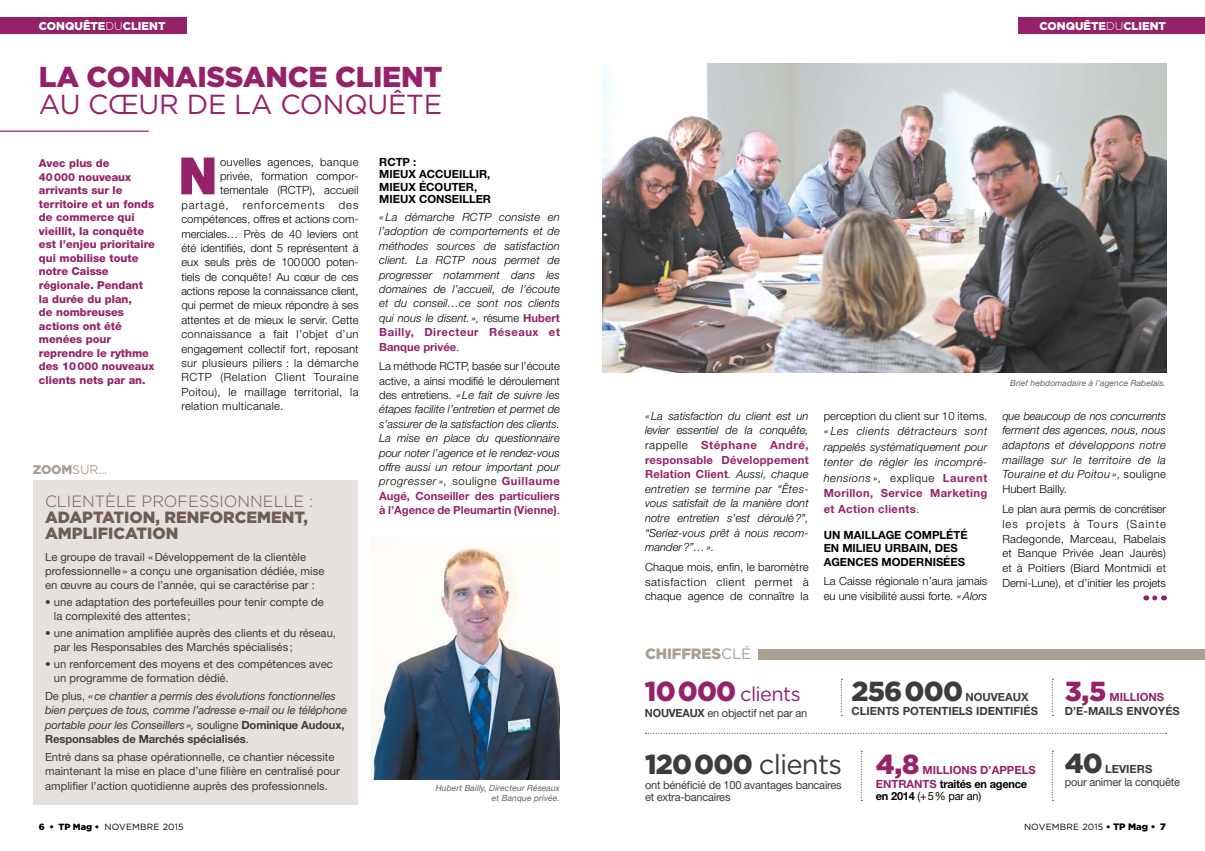
<style>
.page{position:relative;width:1205px;height:851px;background:#fff}
.page>*{position:absolute;margin:0;border:0;box-sizing:border-box;transform-origin:0 0}
.t1{font:900 51.5px "Helvetica Neue LT Std";color:#952269}
.t2{font:900 28.75px "Gotham";letter-spacing:-.01em;color:#952269}
.t3{font:27.5px "Gotham";letter-spacing:-.01em;color:#952269}
.t4{font:27.5px "Gotham";letter-spacing:-.03em;color:#3c3c3b}
.t5{font:900 27.5px "Gotham";letter-spacing:-.03em;color:#3c3c3b}
.t6{font:900 27.5px "Gotham";color:#952269}
.t7{font:20px "Gotham";letter-spacing:-.03em;color:#952269}
.t8{font:900 16.25px/16.2px "Gotham";color:#6d5d52}
.t9{font:300 16.25px "Gotham";color:#6d5d52}
.t10{font:900 15px "Gotham";letter-spacing:-.01em;color:#ab9e93}
.t11{font:12.5px "Gotham";color:#ab9e93}
.t12{font:italic 300 11.25px/14.4px "Helvetica Neue LT Std";letter-spacing:.01em;color:#000;text-align:justify}
.t13{font:300 11.25px/14.4px "Helvetica Neue LT Std";letter-spacing:.01em;color:#000;text-align:justify}
.t14{font:11.25px/14.4px "Helvetica Neue LT Std";color:#3c3c3b}
.t15{font:italic 11.25px/14.4px "Helvetica Neue LT Std";letter-spacing:-.01em;color:#3c3c3b}
.t16{font:700 11.25px/12.5px "Helvetica Neue LT Std";color:#000}
.t17{font:11.25px/12.5px "Helvetica Neue LT Std";letter-spacing:-.02em;color:#3c3c3b}
.t18{font:700 11.25px/13.8px "Helvetica Neue LT Std";color:#3c3c3b}
.t19{font:700 11.25px/13.8px "Helvetica Neue LT Std";color:#952269}
.t20{font:900 11.25px "Gotham";color:#fff}
.t21{font:300 11.25px "Helvetica Neue LT Std";letter-spacing:.03em;color:#000}
.t22{font:300 11.25px "Helvetica Neue LT Std";letter-spacing:.09em;color:#000}
.t23{font:11.25px "Helvetica Neue LT Std";color:#000}
.t24{font:800 11px/13.5px "Helvetica Neue LT Std";color:#952269}
.t25{font:9px "Gotham";letter-spacing:.02em;color:#000}
.t26{font:italic 8.5px/10px "Helvetica Neue LT Std";letter-spacing:.01em;color:#646363;text-align:right}
.s1{font-weight:300}
.s2{font-weight:900}
.s3{font-style:normal}
.s4{font-weight:700;font-style:normal}
.s5{font-weight:700;font-style:normal;color:#952269}
.s6{font-style:italic}
.s7{font-weight:400}
.s8{font-weight:900;font-size:27.5px}
.s9{font-weight:700}
.s10{color:#000}
.s11{font-weight:900;font-size:9.38px}
</style>
<div class="page">
<img style="left:602px;top:64px;width:564px;height:308px">
<img style="left:372px;top:547px;width:188px;height:232px">
<div style="left:758px;top:648px;width:447px;height:11px;background:#ab9e93"></div>
<div style="left:0;top:18px;width:187px;height:16px;background:#952269"></div>
<div style="left:1018px;top:18px;width:187px;height:16px;background:#952269"></div>
<div style="left:33px;top:480px;width:325px;height:323px;background:#e6e1df"></div>
<svg style="left:1154px;top:595px;width:10px;height:5px"></svg>
<hr style="left:0;top:130px;width:149px;height:2px;background:#952269">
<svg style="left:841px;top:678px;width:1px;height:38px"></svg>
<svg style="left:1051px;top:678px;width:2px;height:38px"></svg>
<svg style="left:1051px;top:750px;width:2px;height:50px"></svg>
<svg style="left:645px;top:732px;width:521px;height:1px"></svg>
<svg style="left:861px;top:750px;width:1px;height:50px"></svg>
<p class="t20" style="left:39px;top:19px;width:128px">CONQUÊTE<span class="s1">DU</span>CLIENT</p>
<p class="t20" style="left:1039px;top:19px;width:128px">CONQUÊTE<span class="s1">DU</span>CLIENT</p>
<h2 class="t2" style="left:39px;top:57px;width:405px">LA CONNAISSANCE CLIENT</h2>
<h3 class="t3" style="left:39px;top:87px;width:405px">AU CŒUR DE LA CONQUÊTE</h3>
<p class="t24" style="left:39px;top:157px;width:117px">Avec plus de<br>40000 nouveaux arrivants sur le territoire et un fonds de commerce qui vieillit, la conquête est l’enjeu prioritaire qui mobilise toute notre Caisse régionale. Pendant la durée du plan,<br>de nombreuses actions ont été menées pour reprendre le rythme des 10000 nouveaux clients nets par an.</p>
<h1 class="t1" style="left:178px;top:145px;width:41px">N</h1>
<p class="t21" style="left:220px;top:155px;width:140px">ouvelles agences, banque</p>
<p class="t13" style="left:220px;top:168px;width:140px">privée, formation compor-</p>
<p class="t13" style="left:220px;top:183px;width:140px">tementale (RCTP), accueil</p>
<p class="t22" style="left:181px;top:198px;width:49px">partagé,</p>
<p class="t22" style="left:243px;top:198px;width:83px">renforcements</p>
<p class="t13" style="left:181px;top:197px;width:179px;text-indent:157px">des compétences, offres et actions com&shy;merciales… Près de 40 leviers ont été identifiés, dont 5 représentent à eux seuls près de 100000 poten&shy;tiels de conquête! Au cœur de ces actions repose la connaissance client, qui permet de mieux répondre à ses attentes et de mieux le servir. Cette connaissance a fait l’objet d’un engagement collectif fort, reposant sur plusieurs piliers : la démarche RCTP (Relation Client Touraine Poitou), le maillage territorial, la relation multicanale.</p>
<p class="t11" style="left:33px;top:461px;width:76px"><span class="s2">ZOOM</span>SUR...</p>
<h3 class="t9" style="left:45px;top:490px;width:269px">CLIENTÈLE PROFESSIONNELLE :</h3>
<h3 class="t8" style="left:45px;top:508px;width:264px">ADAPTATION, RENFORCEMENT,<br>AMPLIFICATION</h3>
<p class="t14" style="left:45px;top:549px;width:281px">Le groupe de travail «Développement de la clientèle professionnelle» a conçu une organisation dédiée, mise en œuvre au cours de l’année, qui se caractérise par :</p>
<p class="t14" style="left:54px;top:594px;width:272px;text-indent:-9px">• une adaptation des portefeuilles pour tenir compte de la complexité des attentes ;</p>
<p class="t14" style="left:54px;top:625px;width:284px;text-indent:-9px">• une animation amplifiée auprès des clients et du réseau, par les Responsables des Marchés spécialisés ;</p>
<p class="t14" style="left:54px;top:656px;width:281px;text-indent:-9px">• un renforcement des moyens et des compétences avec un programme de formation dédié.</p>
<p class="t15" style="left:45px;top:688px;width:304px"><span class="s3">De plus,</span> «ce chantier a permis des évolutions fonctionnelles bien perçues de tous, comme l’adresse e-mail ou le téléphone portable pour les Conseillers», <span class="s3">souligne</span> <span class="s4">Dominique Audoux, Responsables de Marchés spécialisés</span><span class="s3">.</span></p>
<p class="t14" style="left:45px;top:749px;width:296px">Entré dans sa phase opérationnelle, ce chantier nécessite maintenant la mise en place d’une filière en centralisé pour amplifier l’action quotidienne auprès des professionnels.</p>
<p class="t16" style="left:379px;top:155px;width:113px">RCTP :<br>MIEUX ACCUEILLIR,<br>MIEUX ÉCOUTER,<br>MIEUX CONSEILLER</p>
<p class="t12" style="left:379px;top:210px;width:182px">« La démarche RCTP consiste en l’adoption de comportements et de méthodes sources de satisfaction client. La RCTP nous permet de progresser notamment dans les domaines de l’accueil, de l’écoute et du conseil…ce sont nos clients qui nous le disent. », <span class="s3">résume</span> <span class="s5">Hubert Bailly, Directeur Réseaux et Banque privée</span><span class="s3">.</span></p>
<p class="t12" style="left:379px;top:359px;width:182px"><span class="s3">La méthode RCTP, basée sur l’écoute active, a ainsi modifié le déroulement des entretiens.</span> «Le fait de suivre les étapes facilite l’entretien et permet de s’assurer de la satisfaction des clients.<br>La mise en place du questionnaire pour noter l’agence et le rendez-vous offre aussi un retour important pour progresser », <span class="s3">souligne</span> <span class="s5">Guillaume Augé, Conseiller des particuliers à l’Agence de Pleumartin (Vienne)</span><span class="s3">.</span></p>
<p class="t26" style="left:436px;top:783px;width:126px">Hubert Bailly, Directeur Réseaux et Banque privée.</p>
<p class="t12" style="left:645px;top:408px;width:165px">«La satisfaction du client est un levier essentiel de la conquête, <span class="s3">rappelle</span> <span class="s5">Stéphane André, responsable Développement Relation Client</span>. Aussi, chaque entretien se termine par “Êtes&shy;vous satisfait de la manière dont notre entretien s’est déroulé?”, “Seriez-vous prêt à nous recom&shy;mander?”…».</p>
<p class="t13" style="left:645px;top:559px;width:165px">Chaque mois, enfin, le baromètre satisfaction client permet à chaque agence de connaître la</p>
<p class="t13" style="left:824px;top:408px;width:165px">perception du client sur 10 items.</p>
<p class="t12" style="left:824px;top:423px;width:165px;line-height:15.5px">« Les clients détracteurs sont rappelés systématiquement pour tenter de régler les incompré&shy;hensions », <span class="s3">explique</span> <span class="s5">Laurent Morillon, Service Marketing et Action clients</span><span class="s3">.</span></p>
<p class="t16" style="left:824px;top:527px;width:145px;line-height:13.6px">UN MAILLAGE COMPLÉTÉ<br>EN MILIEU URBAIN, DES<br>AGENCES MODERNISÉES</p>
<p class="t13" style="left:824px;top:573px;width:165px;line-height:15.5px">La Caisse régionale n’aura jamais eu une visibilité aussi forte. <span class="s6">«Alors</span></p>
<p class="t26" style="left:1010px;top:377px;width:157px">Brief hebdomadaire à l’agence Rabelais.</p>
<p class="t12" style="left:1002px;top:408px;width:165px">que beaucoup de nos concurrents ferment des agences, nous, nous adaptons et développons notre maillage sur le territoire de la Touraine et du Poitou », <span class="s3">souligne Hubert Bailly.</span></p>
<p class="t13" style="left:1002px;top:501px;width:165px">Le plan aura permis de concrétiser les projets à Tours (Sainte Radegonde, Marceau, Rabelais et Banque Privée Jean Jaurès) et à Poitiers (Biard Montmidi et Demi-Lune), et d’initier les projets</p>
<h3 class="t10" style="left:645px;top:643px;width:108px">CHIFFRES<span class="s7">CLÉ</span></h3>
<h3 class="t7" style="left:645px;top:681px;width:157px"><span class="s8">10 000</span> clients</h3>
<p class="t17" style="left:645px;top:706px;width:164px"><span class="s9">NOUVEAUX</span> en objectif net par an</p>
<h3 class="t5" style="left:851px;top:672px;width:113px">256 000</h3>
<p class="t18" style="left:851px;top:690px;width:188px;text-indent:114px">NOUVEAUX<br>CLIENTS POTENTIELS IDENTIFIÉS</p>
<h3 class="t4" style="left:645px;top:746px;width:198px"><span class="s2">120 000</span> clients</h3>
<p class="t17" style="left:645px;top:778px;width:198px">ont bénéficié de 100 avantages bancaires et extra-bancaires</p>
<h3 class="t6" style="left:876px;top:745px;width:45px">4,8</h3>
<p class="t19" style="left:876px;top:762px;width:161px;text-indent:47px">MILLIONS D’APPELS<br>ENTRANTS <span class="s10">traités en agence</span></p>
<p class="t23" style="left:876px;top:789px;width:107px"><span class="s9">en 2014</span> (+5% par an)</p>
<h3 class="t6" style="left:1064px;top:672px;width:43px">3,5</h3>
<p class="t19" style="left:1109px;top:690px;width:56px">MILLIONS</p>
<p class="t18" style="left:1064px;top:704px;width:117px">D’E-MAILS ENVOYÉS</p>
<h3 class="t5" style="left:1064px;top:744px;width:40px">40</h3>
<p class="t18" style="left:1105px;top:762px;width:49px">LEVIERS</p>
<p class="t17" style="left:1064px;top:775px;width:117px">pour animer la conquête</p>
<p class="t25" style="left:39px;top:820px;width:146px"><span class="s2">6 • TP Mag •</span> NOVEMBRE 2015</p>
<p class="t25" style="left:1024px;top:820px;width:143px">NOVEMBRE 2015 <span class="s2">•</span> <span class="s11">TP Mag • 7</span></p>
</div>
